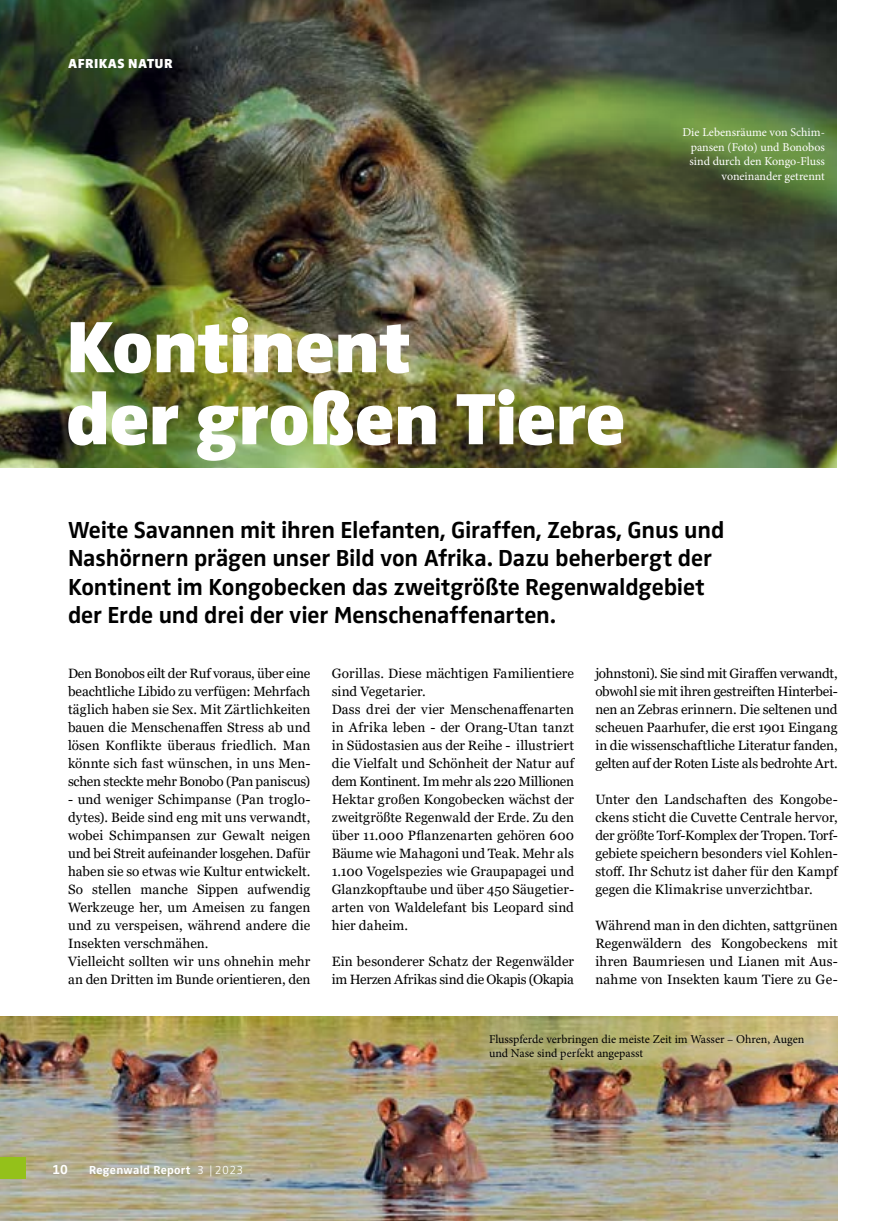
<style>
.page{position:relative;width:893px;height:1221px;background:#fff}
.page>*{position:absolute;margin:0;border:0;box-sizing:border-box;transform-origin:0 0}
.t1{font:900 75px/72px "Zwo Pro";letter-spacing:-.01em;color:#fff}
.t2{font:700 24px/28.5px "Zwo Pro";letter-spacing:-.005em;color:#000}
.t3{font:13.5px/18px "Georgia";color:#000;text-align:justify}
.t4{font:900 13.5px "Zwo Pro";letter-spacing:.03em;color:#fff}
.t5{font:700 13.5px "Zwo Pro";color:#fff}
.t6{font:12px/14.4px "Minion Pro";letter-spacing:-.005em;color:#fff;text-align:right}
.t7{font:12px/14.4px "Minion Pro";letter-spacing:-.005em;color:#000}
.t8{font:700 12px "Zwo Pro";color:#fff}
.s1{font-weight:300}
</style>
<div class="page">
<img style="left:0;top:1016px;width:838px;height:204px">
<img style="left:0;top:0;width:837px;height:468px">
<div style="left:0;top:1157px;width:26px;height:21px;background:#94c11a"></div>
<svg style="left:479px;top:1016px;width:359px;height:49px;background:#b8b077"></svg>
<svg style="left:446px;top:53px;width:391px;height:192px;background:#505e3a"></svg>
<p class="t4" style="left:68px;top:53px;width:106px">AFRIKAS NATUR</p>
<h1 class="t1" style="left:66px;top:305px;width:561px">Kontinent<br>der großen Tiere</h1>
<p class="t6" style="left:682px;top:125px;width:144px">Die Lebensräume von Schim&shy;pansen (Foto) und Bonobos sind durch den Kongo-Fluss voneinander getrennt</p>
<h2 class="t2" style="left:68px;top:513px;width:658px">Weite Savannen mit ihren Elefanten, Giraffen, Zebras, Gnus und Nashörnern prägen unser Bild von Afrika. Dazu beherbergt der Kontinent im Kongobecken das zweitgrößte Regenwaldgebiet der Erde und drei der vier Menschenaffenarten.</h2>
<p class="t3" style="left:68px;top:664px;width:244px">Den Bonobos eilt der Ruf voraus, über eine beachtliche Libido zu verfügen: Mehrfach täglich haben sie Sex. Mit Zärtlichkeiten bauen die Menschenaffen Stress ab und lösen Konflikte überaus friedlich. Man könnte sich fast wünschen, in uns Men&shy;schen steckte mehr Bonobo (Pan paniscus)</p>
<p class="t3" style="left:68px;top:790px;width:244px;text-align:left">- und weniger Schimpanse (Pan troglo&shy;dytes). Beide sind eng mit uns verwandt, wobei Schimpansen zur Gewalt neigen und bei Streit aufeinander losgehen. Dafür haben sie so etwas wie Kultur entwickelt.<br>So stellen manche Sippen aufwendig Werkzeuge her, um Ameisen zu fangen und zu verspeisen, während andere die Insekten verschmähen.<br>Vielleicht sollten wir uns ohnehin mehr an den Dritten im Bunde orientieren, den</p>
<p class="t3" style="left:332px;top:664px;width:244px;text-align:left">Gorillas. Diese mächtigen Familientiere sind Vegetarier.<br>Dass drei der vier Menschenaffenarten in Afrika leben - der Orang-Utan tanzt in Südostasien aus der Reihe - illustriert die Vielfalt und Schönheit der Natur auf dem Kontinent. Im mehr als 220 Millionen Hektar großen Kongobecken wächst der zweitgrößte Regenwald der Erde. Zu den über 11.000 Pflanzenarten gehören 600<br>Bäume wie Mahagoni und Teak. Mehr als 1.100 Vogelspezies wie Graupapagei und Glanzkopftaube und über 450 Säugetier&shy;arten von Waldelefant bis Leopard sind hier daheim.</p>
<p class="t3" style="left:332px;top:952px;width:244px">Ein besonderer Schatz der Regenwälder im Herzen Afrikas sind die Okapis (Okapia</p>
<p class="t3" style="left:595px;top:664px;width:244px">johnstoni). Sie sind mit Giraffen verwandt, obwohl sie mit ihren gestreiften Hinterbei&shy;nen an Zebras erinnern. Die seltenen und scheuen Paarhufer, die erst 1901 Eingang in die wissenschaftliche Literatur fanden, gelten auf der Roten Liste als bedrohte Art.</p>
<p class="t3" style="left:595px;top:790px;width:244px">Unter den Landschaften des Kongobe&shy;ckens sticht die Cuvette Centrale hervor, der größte Torf-Komplex der Tropen. Torf&shy;gebiete speichern besonders viel Kohlen&shy;stoff. Ihr Schutz ist daher für den Kampf gegen die Klimakrise unverzichtbar.</p>
<p class="t3" style="left:595px;top:916px;width:244px">Während man in den dichten, sattgrünen Regenwäldern des Kongobeckens mit ihren Baumriesen und Lianen mit Aus&shy;nahme von Insekten kaum Tiere zu Ge-</p>
<p class="t7" style="left:489px;top:1031px;width:317px">Flusspferde verbringen die meiste Zeit im Wasser – Ohren, Augen und Nase sind perfekt angepasst</p>
<p class="t5" style="left:52px;top:1159px;width:17px">10</p>
<p class="t8" style="left:89px;top:1160px;width:156px">Regenwald Report <span class="s1">3 | 2023</span></p>
</div>
